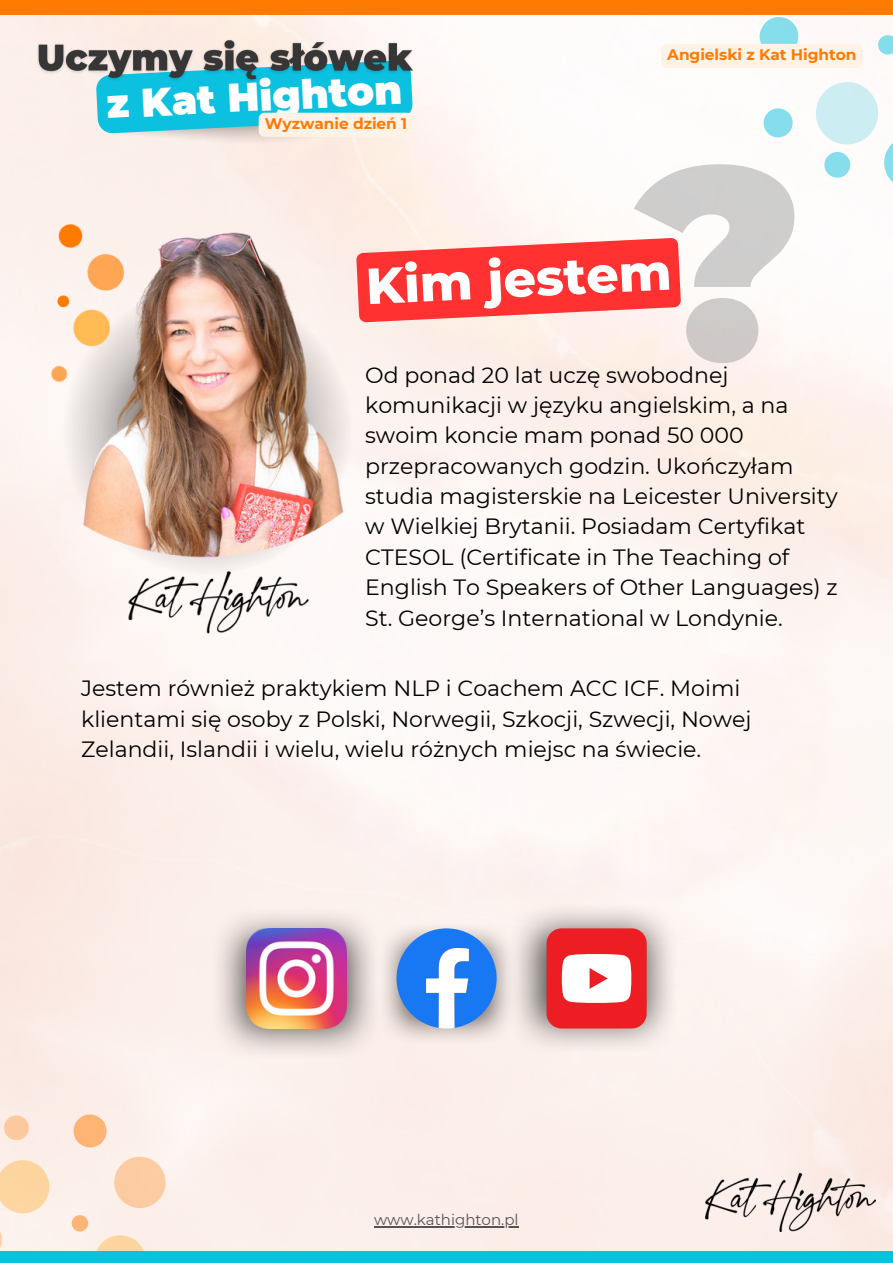
<style>
.page{position:relative;width:893px;height:1264px;background:#fff}
.page>*{position:absolute;margin:0;border:0;box-sizing:border-box;transform-origin:0 0}
.t1{font:900 273.75px "Montserrat";color:#a6a6a6}
.t2{font:800 50.55px "Montserrat";color:#fff}
.t3{font:900 39.9px "Montserrat";color:#fff}
.t4{font:22.05px/30.3px "Montserrat";color:#000}
.t5{font:700 15.3px "Montserrat";color:#ff7a00}
.t6{font:15px "Montserrat";color:#545454}
</style>
<div class="page">
<img style="left:0;top:14px;width:892px;height:1237px">
<svg style="left:0;top:1110px;width:33px;height:34px"></svg>
<svg style="left:67px;top:1108px;width:108px;height:143px;background:#fce5d6"></svg>
<svg style="left:0;top:1150px;width:59px;height:101px;background:#fce6cf"></svg>
<div style="left:0;top:0;width:892px;height:14px;background:#ff7a00"></div>
<div style="left:0;top:1251px;width:892px;height:11px;background:#0cc0df"></div>
<img style="left:110px;top:137px;width:293px;height:19px">
<img style="left:32px;top:31px;width:387px;height:55px">
<img style="left:705px;top:1173px;width:170px;height:58px">
<img style="left:52px;top:208px;width:334px;height:433px">
<img style="left:386px;top:918px;width:118px;height:130px">
<img style="left:207px;top:903px;width:179px;height:160px">
<img style="left:504px;top:898px;width:178px;height:159px">
<img style="left:246px;top:928px;width:100px;height:100px">
<svg style="left:396px;top:928px;width:100px;height:100px"></svg>
<svg style="left:546px;top:928px;width:100px;height:100px"></svg>
<hr style="left:374px;top:1226px;width:144px;height:1px;background:#545454">
<svg style="left:661px;top:14px;width:231px;height:185px"></svg>
<svg style="left:96px;top:60px;width:317px;height:77px;background:#4bbdcf"></svg>
<svg style="left:356px;top:238px;width:325px;height:84px;background:#fe5453"></svg>
<p class="t3" style="left:105px;top:80px;width:297px;rotate:-3deg">z Kat Highton</p>
<p class="t5" style="left:265px;top:114px;width:144px">Wyzwanie dzień 1</p>
<p class="t5" style="left:667px;top:46px;width:191px">Angielski z Kat Highton</p>
<h1 class="t1" style="left:637px;top:95px;width:167px">?</h1>
<p class="t2" style="left:364px;top:256px;width:307px;rotate:-3deg">Kim jestem</p>
<p class="t4" style="left:365px;top:359px;width:474px">Od ponad 20 lat uczę swobodnej komunikacji w języku angielskim, a na swoim koncie mam ponad 50 000 przepracowanych godzin. Ukończyłam studia magisterskie na Leicester University w Wielkiej Brytanii. Posiadam Certyfikat CTESOL (Certificate in The Teaching of English To Speakers of Other Languages) z St. George’s International w Londynie.</p>
<p class="t4" style="left:81px;top:673px;width:671px">Jestem również praktykiem NLP i Coachem ACC ICF. Moimi klientami się osoby z Polski, Norwegii, Szkocji, Szwecji, Nowej<br>Zelandii, Islandii i wielu, wielu różnych miejsc na świecie.</p>
<p class="t6" style="left:374px;top:1210px;width:146px">www.kathighton.pl</p>
</div>
